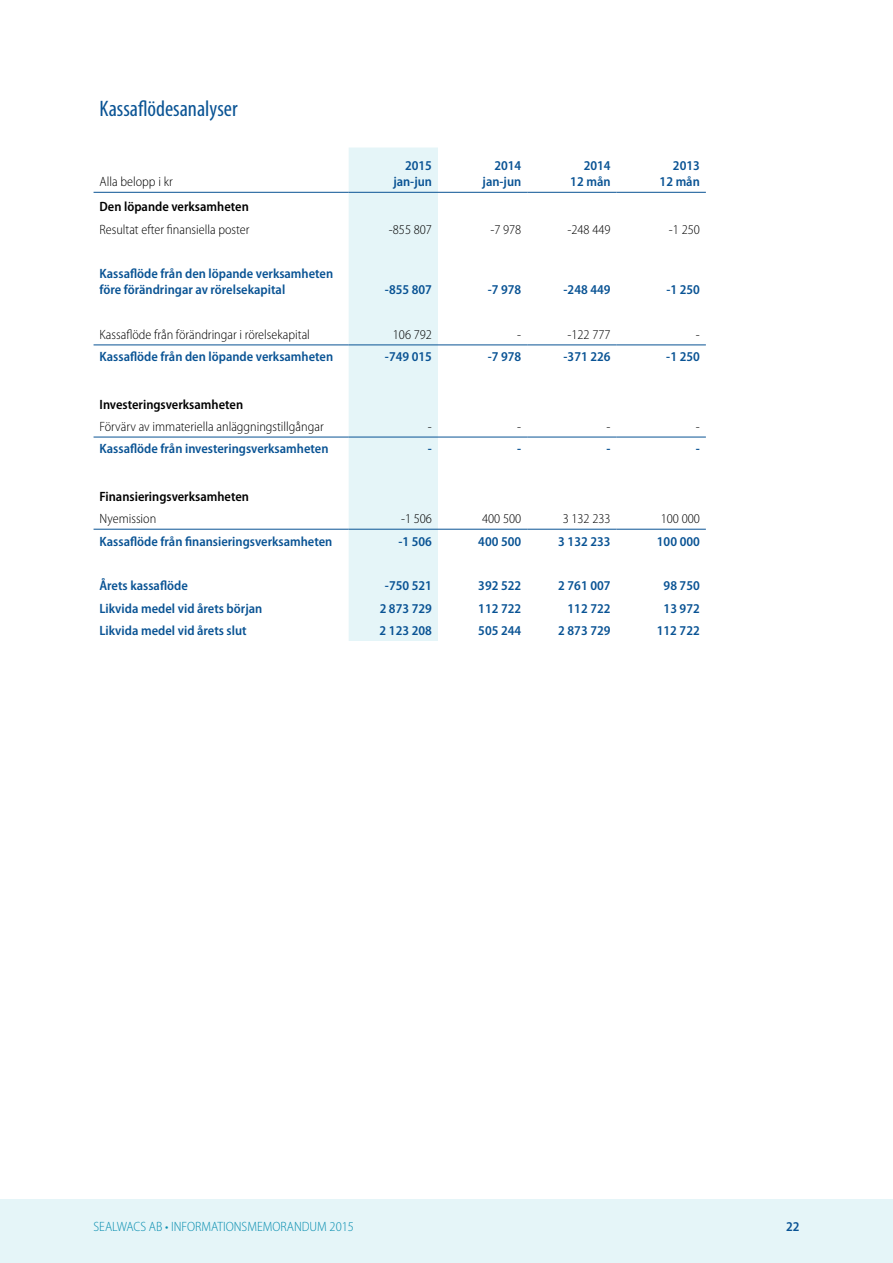
<style>
.page{position:relative;width:893px;height:1263px;background:#fff}
.page>*{position:absolute;margin:0;border:0;box-sizing:border-box;transform-origin:0 0}
.t1{font:condensed 22.5px "Myriad Pro";color:#095394}
.t2{font:600 semi-condensed 13.5px/16.2px "Myriad Pro";color:#095394;text-align:right}
.t3{font:300 semi-condensed 13.5px "Myriad Pro";color:#000}
.t4{font:600 semi-condensed 13.5px "Myriad Pro";color:#000}
.t5{font:300 semi-condensed 13.5px "Myriad Pro";color:#088eb0}
</style>
<div class="page">
<div style="left:0;top:1199px;width:893px;height:64px;background:#e5f5f8"></div>
<div style="left:349px;top:148px;width:89px;height:493px;background:#e5f5f8"></div>
<hr style="left:94px;top:192px;width:255px;height:1px;background:#095394">
<hr style="left:349px;top:192px;width:89px;height:1px;background:#095394">
<hr style="left:438px;top:192px;width:89px;height:1px;background:#095394">
<hr style="left:527px;top:192px;width:90px;height:1px;background:#095394">
<hr style="left:617px;top:192px;width:89px;height:1px;background:#095394">
<hr style="left:94px;top:345px;width:255px;height:1px;background:#095394">
<hr style="left:349px;top:345px;width:89px;height:1px;background:#095394">
<hr style="left:438px;top:345px;width:89px;height:1px;background:#095394">
<hr style="left:527px;top:345px;width:90px;height:1px;background:#095394">
<hr style="left:617px;top:345px;width:89px;height:1px;background:#095394">
<hr style="left:94px;top:437px;width:255px;height:1px;background:#095394">
<hr style="left:349px;top:437px;width:89px;height:1px;background:#095394">
<hr style="left:438px;top:437px;width:89px;height:1px;background:#095394">
<hr style="left:527px;top:437px;width:90px;height:1px;background:#095394">
<hr style="left:617px;top:437px;width:89px;height:1px;background:#095394">
<hr style="left:94px;top:529px;width:255px;height:1px;background:#095394">
<hr style="left:349px;top:529px;width:89px;height:1px;background:#095394">
<hr style="left:438px;top:529px;width:89px;height:1px;background:#095394">
<hr style="left:527px;top:529px;width:90px;height:1px;background:#095394">
<hr style="left:617px;top:529px;width:89px;height:1px;background:#095394">
<h1 class="t1" style="left:100px;top:95px;width:140px">Kassaflödesanalyser</h1>
<p class="t3" style="left:100px;top:174px;width:75px">Alla belopp i kr</p>
<p class="t2" style="left:393px;top:157px;width:40px">2015 jan-jun</p>
<p class="t2" style="left:483px;top:157px;width:40px">2014 jan-jun</p>
<p class="t2" style="left:570px;top:157px;width:42px">2014<br>12 mån</p>
<p class="t2" style="left:660px;top:157px;width:42px">2013<br>12 mån</p>
<p class="t4" style="left:100px;top:198px;width:151px">Den löpande verksamheten</p>
<p class="t3" style="left:100px;top:221px;width:151px">Resultat efter finansiella poster</p>
<p class="t3" style="left:389px;top:221px;width:45px">-855 807</p>
<p class="t3" style="left:490px;top:221px;width:32px">-7 978</p>
<p class="t3" style="left:567px;top:221px;width:45px">-248 449</p>
<p class="t3" style="left:669px;top:221px;width:32px">-1 250</p>
<p class="t2" style="left:100px;top:265px;width:235px;text-align:left">Kassaflöde från den löpande verksamheten före förändringar av rörelsekapital</p>
<p class="t2" style="left:385px;top:281px;width:48px">-855 807</p>
<p class="t2" style="left:488px;top:281px;width:35px">-7 978</p>
<p class="t2" style="left:564px;top:281px;width:48px">-248 449</p>
<p class="t2" style="left:666px;top:281px;width:35px">-1 250</p>
<p class="t3" style="left:100px;top:326px;width:212px">Kassaflöde från förändringar i rörelsekapital</p>
<p class="t3" style="left:393px;top:326px;width:41px">106 792</p>
<p class="t3" style="left:517px;top:326px;width:5px">-</p>
<p class="t3" style="left:567px;top:326px;width:45px">-122 777</p>
<p class="t3" style="left:696px;top:326px;width:5px">-</p>
<p class="t2" style="left:100px;top:348px;width:235px">Kassaflöde från den löpande verksamheten</p>
<p class="t2" style="left:385px;top:348px;width:48px">-749 015</p>
<p class="t2" style="left:488px;top:348px;width:35px">-7 978</p>
<p class="t2" style="left:564px;top:348px;width:48px">-371 226</p>
<p class="t2" style="left:666px;top:348px;width:35px">-1 250</p>
<p class="t4" style="left:100px;top:396px;width:145px">Investeringsverksamheten</p>
<p class="t3" style="left:100px;top:418px;width:226px">Förvärv av immateriella anläggningstillgångar</p>
<p class="t3" style="left:428px;top:418px;width:5px">-</p>
<p class="t3" style="left:517px;top:418px;width:5px">-</p>
<p class="t3" style="left:607px;top:418px;width:5px">-</p>
<p class="t3" style="left:696px;top:418px;width:5px">-</p>
<p class="t2" style="left:100px;top:440px;width:230px">Kassaflöde från investeringsverksamheten</p>
<p class="t2" style="left:428px;top:440px;width:6px">-</p>
<p class="t2" style="left:517px;top:440px;width:6px">-</p>
<p class="t2" style="left:606px;top:440px;width:6px">-</p>
<p class="t2" style="left:696px;top:440px;width:6px">-</p>
<p class="t4" style="left:100px;top:488px;width:151px">Finansieringsverksamheten</p>
<p class="t3" style="left:100px;top:511px;width:58px">Nyemission</p>
<p class="t3" style="left:401px;top:511px;width:32px">-1 506</p>
<p class="t3" style="left:482px;top:511px;width:41px">400 500</p>
<p class="t3" style="left:563px;top:511px;width:49px">3 132 233</p>
<p class="t3" style="left:661px;top:511px;width:41px">100 000</p>
<p class="t2" style="left:100px;top:533px;width:234px">Kassaflöde från finansieringsverksamheten</p>
<p class="t2" style="left:398px;top:533px;width:35px">-1 506</p>
<p class="t2" style="left:478px;top:533px;width:44px">400 500</p>
<p class="t2" style="left:558px;top:533px;width:54px">3 132 233</p>
<p class="t2" style="left:657px;top:533px;width:44px">100 000</p>
<p class="t2" style="left:99px;top:577px;width:90px">Årets kassaflöde</p>
<p class="t2" style="left:385px;top:577px;width:48px">-750 521</p>
<p class="t2" style="left:478px;top:577px;width:44px">392 522</p>
<p class="t2" style="left:558px;top:577px;width:54px">2 761 007</p>
<p class="t2" style="left:664px;top:577px;width:38px">98 750</p>
<p class="t2" style="left:99px;top:600px;width:164px">Likvida medel vid årets början</p>
<p class="t2" style="left:380px;top:600px;width:54px">2 873 729</p>
<p class="t2" style="left:478px;top:600px;width:44px">112 722</p>
<p class="t2" style="left:568px;top:600px;width:44px">112 722</p>
<p class="t2" style="left:664px;top:600px;width:38px">13 972</p>
<p class="t2" style="left:99px;top:622px;width:149px">Likvida medel vid årets slut</p>
<p class="t2" style="left:380px;top:622px;width:54px">2 123 208</p>
<p class="t2" style="left:478px;top:622px;width:44px">505 244</p>
<p class="t2" style="left:558px;top:622px;width:54px">2 873 729</p>
<p class="t2" style="left:657px;top:622px;width:44px">112 722</p>
<p class="t5" style="left:94px;top:1219px;width:262px">SEALWACS AB • INFORMATIONSMEMORANDUM 2015</p>
<p class="t2" style="left:786px;top:1218px;width:15px">22</p>
</div>
